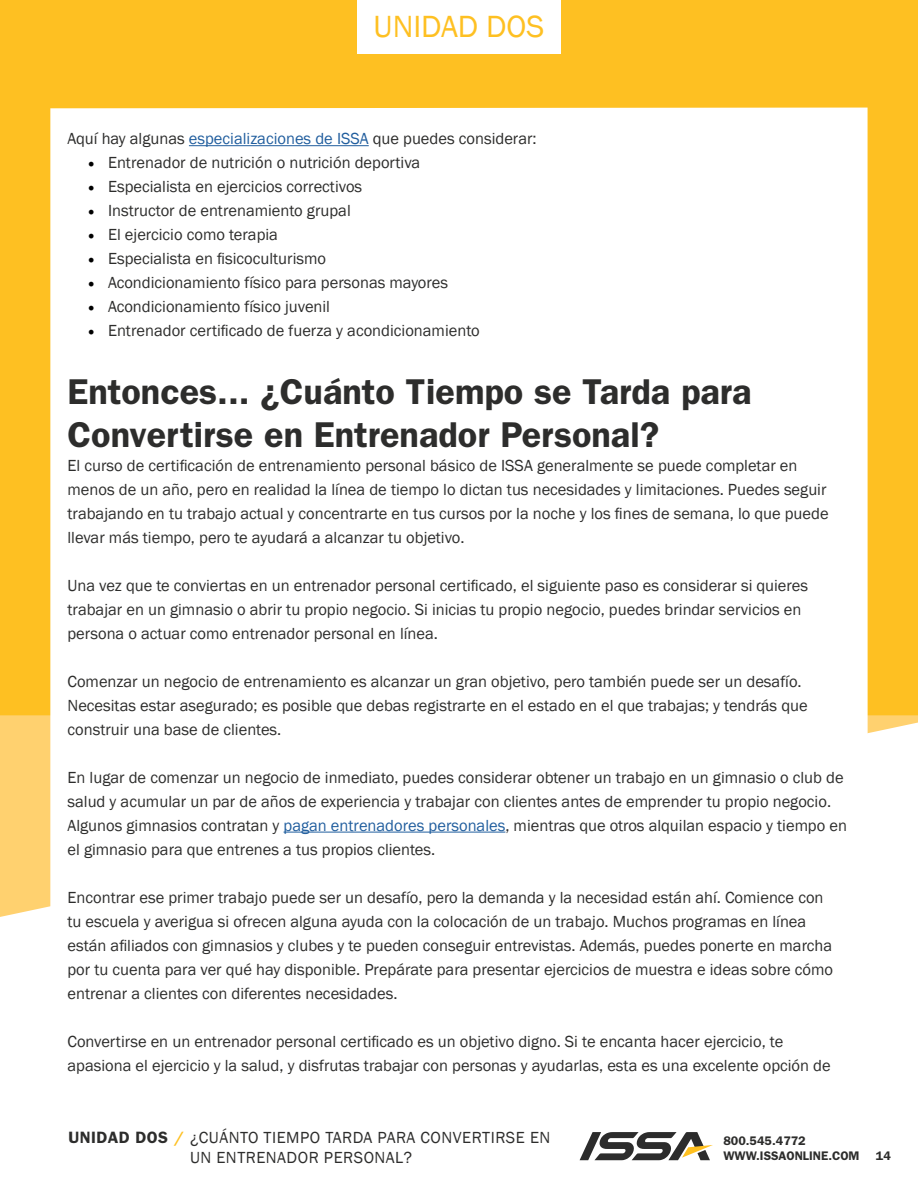
<style>
.page{position:relative;width:918px;height:1188px;background:#fff}
.page>*{position:absolute;margin:0;border:0;box-sizing:border-box;transform-origin:0 0}
.t1{font:600 36px/43.2px "Franklin Gothic";color:#2d2d2c}
.t2{font:31.5px "Franklin Gothic";color:#fec022}
.t3{font:16.5px/24px "Franklin Gothic";color:#2d2d2c}
.t4{font:16.5px/19.5px "Franklin Gothic";letter-spacing:.03em;color:#2d2d2c}
.t5{font:600 12.45px/15px "Franklin Gothic";color:#2d2d2c}
.s1{color:#215e9e}
.s2{font-family:"Minion Pro";font-size:18px;color:#000}
.s3{font-weight:600}
.s4{font-weight:600;color:#fec022}
</style>
<div class="page">
<div style="left:0;top:0;width:918px;height:716px;background:#fec022"></div>
<svg style="left:0;top:715px;width:918px;height:202px;fill:#ffd16f"></svg>
<div style="left:357px;top:0;width:204px;height:53px;background:#fff"></div>
<div style="left:47px;top:107px;width:824px;height:810px;background:#fff"></div>
<svg style="left:580px;top:1132px;width:133px;height:28px"></svg>
<hr style="left:189px;top:145px;width:180px;height:1px;background:#215e9e">
<hr style="left:284px;top:832px;width:221px;height:1px;background:#215e9e">
<h2 class="t2" style="left:374px;top:7px;width:172px">UNIDAD DOS</h2>
<p class="t3" style="left:68px;top:127px;width:471px">Aquí hay algunas <span class="s1">especializaciones de ISSA</span> que puedes considerar:</p>
<p class="t3" style="left:88px;top:151px;width:334px"><span class="s2">•</span> Entrenador de nutrición o nutrición deportiva</p>
<p class="t3" style="left:88px;top:175px;width:276px"><span class="s2">•</span> Especialista en ejercicios correctivos</p>
<p class="t3" style="left:88px;top:199px;width:265px"><span class="s2">•</span> Instructor de entrenamiento grupal</p>
<p class="t3" style="left:88px;top:223px;width:192px"><span class="s2">•</span> El ejercicio como terapia</p>
<p class="t3" style="left:88px;top:247px;width:240px"><span class="s2">•</span> Especialista en fisicoculturismo</p>
<p class="t3" style="left:88px;top:271px;width:362px"><span class="s2">•</span> Acondicionamiento físico para personas mayores</p>
<p class="t3" style="left:88px;top:295px;width:244px"><span class="s2">•</span> Acondicionamiento físico juvenil</p>
<p class="t3" style="left:88px;top:319px;width:393px"><span class="s2">•</span> Entrenador certificado de fuerza y acondicionamiento</p>
<h1 class="t1" style="left:68px;top:370px;width:686px">Entonces... ¿Cuánto Tiempo se Tarda para<br>Convertirse en Entrenador Personal?</h1>
<p class="t3" style="left:68px;top:454px;width:763px">El curso de certificación de entrenamiento personal básico de ISSA generalmente se puede completar en menos de un año, pero en realidad la línea de tiempo lo dictan tus necesidades y limitaciones. Puedes seguir trabajando en tu trabajo actual y concentrarte en tus cursos por la noche y los fines de semana, lo que puede llevar más tiempo, pero te ayudará a alcanzar tu objetivo.</p>
<p class="t3" style="left:68px;top:574px;width:742px">Una vez que te conviertas en un entrenador personal certificado, el siguiente paso es considerar si quieres trabajar en un gimnasio o abrir tu propio negocio. Si inicias tu propio negocio, puedes brindar servicios en persona o actuar como entrenador personal en línea.</p>
<p class="t3" style="left:68px;top:670px;width:742px">Comenzar un negocio de entrenamiento es alcanzar un gran objetivo, pero también puede ser un desafío.<br>Necesitas estar asegurado; es posible que debas registrarte en el estado en el que trabajas; y tendrás que construir una base de clientes.</p>
<p class="t3" style="left:68px;top:766px;width:781px">En lugar de comenzar un negocio de inmediato, puedes considerar obtener un trabajo en un gimnasio o club de salud y acumular un par de años de experiencia y trabajar con clientes antes de emprender tu propio negocio.<br>Algunos gimnasios contratan y <span class="s1">pagan entrenadores personales</span>, mientras que otros alquilan espacio y tiempo en el gimnasio para que entrenes a tus propios clientes.</p>
<p class="t3" style="left:68px;top:886px;width:767px">Encontrar ese primer trabajo puede ser un desafío, pero la demanda y la necesidad están ahí. Comience con tu escuela y averigua si ofrecen alguna ayuda con la colocación de un trabajo. Muchos programas en línea están afiliados con gimnasios y clubes y te pueden conseguir entrevistas. Además, puedes ponerte en marcha por tu cuenta para ver qué hay disponible. Prepárate para presentar ejercicios de muestra e ideas sobre cómo entrenar a clientes con diferentes necesidades.</p>
<p class="t3" style="left:68px;top:1030px;width:765px">Convertirse en un entrenador personal certificado es un objetivo digno. Si te encanta hacer ejercicio, te apasiona el ejercicio y la salud, y disfrutas trabajar con personas y ayudarlas, esta es una excelente opción de</p>
<p class="t4" style="left:190px;top:1128px;width:362px;text-indent:-122px"><span class="s3">UNIDAD DOS</span> <span class="s4">/</span> ¿CUÁNTO TIEMPO TARDA PARA CONVERTIRSE EN<br>UN ENTRENADOR PERSONAL?</p>
<p class="t5" style="left:723px;top:1133px;width:138px">800.545.4772<br>WWW.ISSAONLINE.COM</p>
<p class="t5" style="left:876px;top:1148px;width:16px">14</p>
</div>
